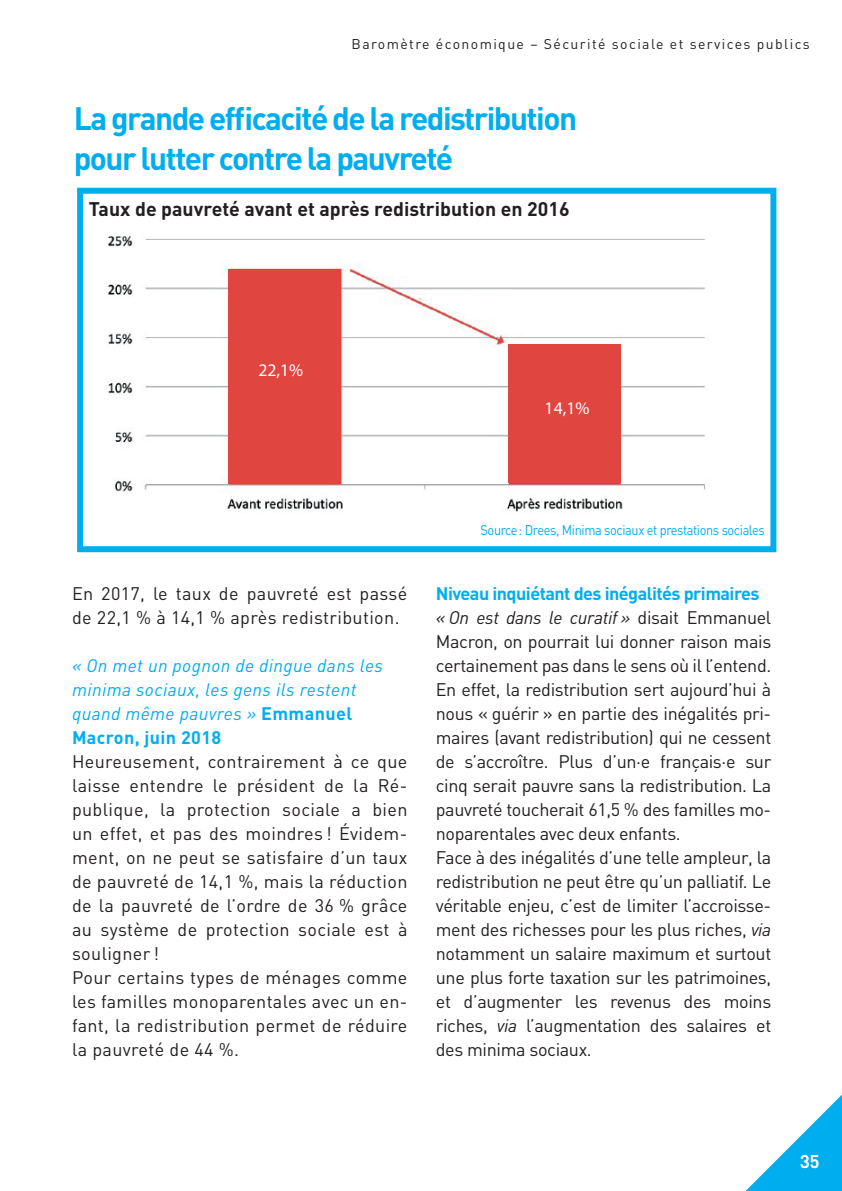
<style>
.page{position:relative;width:842px;height:1191px;background:#fff}
.page>*{position:absolute;margin:0;border:0;box-sizing:border-box;transform-origin:0 0}
.Titre_bleu{font:700 32px/40px "DIN";letter-spacing:-.05em;color:#00aeef}
.Titre_graph{font:700 19.6px "DIN";color:#231f20}
.Texte{font:18px/24px "DIN";letter-spacing:.015em;color:#231f20;text-align:justify}
.Inter_bleu{font:italic 18px/24px "DIN";letter-spacing:.02em;color:#00aeef}
.Inter_bleu-2{font:700 18px "DIN";letter-spacing:-.03em;color:#00aeef}
.t1{font:500 18px "DIN";color:#fff}
.t2{font:17.8px "Myriad Pro";color:#fff}
.t3{font:14px "DIN";letter-spacing:.1em;color:#231f20}
.Source_bleu{font:14px "DIN";letter-spacing:-.03em;color:#00aeef;scale:.91 1}
.s1{font-weight:700;font-style:normal}
.s2{font-style:italic}
</style>
<div class="page">
<svg style="left:745px;top:1094px;width:97px;height:97px"></svg>
<img style="left:107px;top:236px;width:599px;height:276px">
<div style="left:229px;top:269px;width:112px;height:214px;background:#e1453f"></div>
<div style="left:508px;top:344px;width:112px;height:139px;background:#e1453f"></div>
<svg style="left:410px;top:290px;width:107px;height:28px"></svg>
<div style="left:77px;top:188px;width:699px;height:364px;border:6px solid #00aeef"></div>
<p class="t3" style="left:352px;top:35px;width:460px">Baromètre économique – Sécurité sociale et services publics</p>
<p class="Titre_bleu" style="left:74px;top:97px;width:505px">La grande efficacité de la redistribution pour lutter contre la pauvreté</p>
<p class="Titre_graph" style="left:89px;top:196px;width:482px">Taux de pauvreté avant et après redistribution en 2016</p>
<p class="t2" style="left:258px;top:359px;width:46px">22,1%</p>
<p class="t2" style="left:545px;top:397px;width:46px">14,1%</p>
<p class="Texte" style="left:72px;top:581px;width:337px">En 2017, le taux de pauvreté est passé de 22,1 % à 14,1 % après redistribution.</p>
<p class="Inter_bleu" style="left:72px;top:653px;width:313px">« On met un pognon de dingue dans les minima sociaux, les gens ils restent quand même pauvres » <span class="s1">Emmanuel<br>Macron, juin 2018</span></p>
<p class="Texte" style="left:72px;top:749px;width:337px">Heureusement, contrairement à ce que laisse entendre le président de la Ré&shy;publique, la protection sociale a bien un effet, et pas des moindres ! Évidem&shy;ment, on ne peut se satisfaire d’un taux de pauvreté de 14,1 %, mais la réduction de la pauvreté de l’ordre de 36 % grâce au système de protection sociale est à souligner !</p>
<p class="Texte" style="left:72px;top:965px;width:337px">Pour certains types de ménages comme les familles monoparentales avec un en&shy;fant, la redistribution permet de réduire la pauvreté de 44 %.</p>
<p class="Source_bleu" style="left:480px;top:521px;width:314px">Source: Drees, Minima sociaux et prestations sociales</p>
<p class="Inter_bleu-2" style="left:436px;top:582px;width:325px">Niveau inquiétant des inégalités primaires</p>
<p class="Texte" style="left:436px;top:605px;width:337px"><span class="s2">« On est dans le curatif »</span> disait Emmanuel Macron, on pourrait lui donner raison mais certainement pas dans le sens où il l’entend.<br>En effet, la redistribution sert aujourd’hui à nous « guérir » en partie des inégalités pri&shy;maires (avant redistribution) qui ne cessent de s’accroître. Plus d’un·e français·e sur cinq serait pauvre sans la redistribution. La pauvreté toucherait 61,5 % des familles mo&shy;noparentales avec deux enfants.</p>
<p class="Texte" style="left:436px;top:845px;width:337px">Face à des inégalités d’une telle ampleur, la redistribution ne peut être qu’un palliatif. Le véritable enjeu, c’est de limiter l’accroisse&shy;ment des richesses pour les plus riches, <span class="s2">via </span>notamment un salaire maximum et surtout une plus forte taxation sur les patrimoines, et d’augmenter les revenus des moins riches, <span class="s2">via</span> l’augmentation des salaires et des minima sociaux.</p>
<p class="t1" style="left:800px;top:1149px;width:21px">35</p>
</div>
